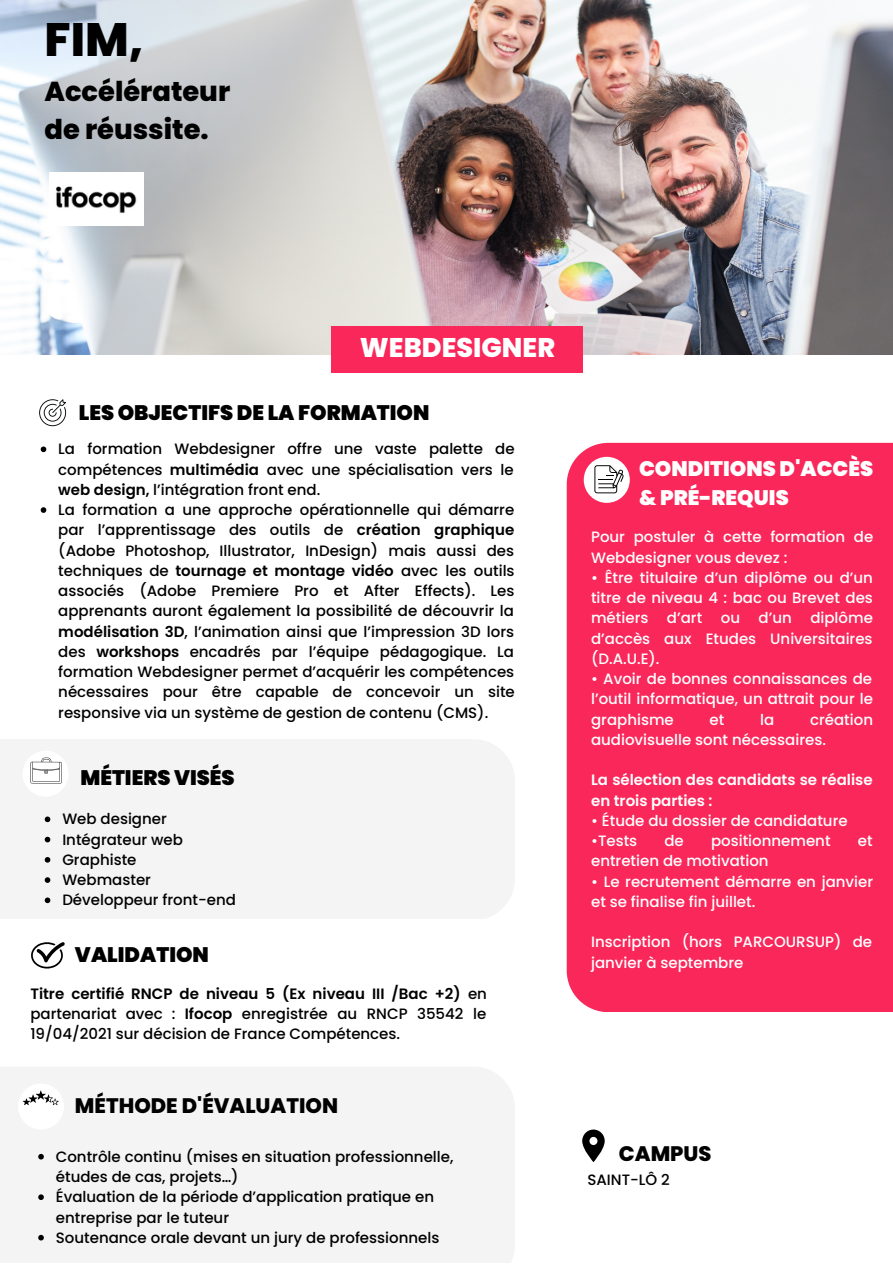
<style>
.page{position:relative;width:893px;height:1264px;background:#fff}
.page>*{position:absolute;margin:0;border:0;box-sizing:border-box;transform-origin:0 0}
.t1{font:800 46.8px "Poppins";color:#000}
.t2{font:800 27.3px/37.8px "Poppins";color:#000}
.t3{font:800 27px "Poppins";color:#fff}
.t4{font:900 21px "Poppins";color:#000}
.t5{font:900 21px/29.2px "Poppins";color:#fff}
.t6{font:800 21px "Poppins";color:#000}
.t7{font:500 15px/20.2px "Poppins";color:#000}
.t8{font:500 15px/20.2px "Poppins";color:#fff}
.t9{font:600 15px/20.2px "Poppins";color:#fff}
.s1{font-weight:600}
</style>
<div class="page">
<img style="left:0;top:0;width:892px;height:354px">
<div style="left:331px;top:326px;width:251px;height:46px;background:#fa275a"></div>
<div style="left:566px;top:443px;width:326px;height:568px;background:#fa275a"></div>
<div style="left:583px;top:457px;width:46px;height:46px;background:#fff;border-radius:50%"></div>
<svg style="left:594px;top:465px;width:29px;height:28px"></svg>
<div style="left:0;top:740px;width:515px;height:179px;background:#f5f4f4"></div>
<svg style="left:39px;top:399px;width:27px;height:27px"></svg>
<div style="left:23px;top:750px;width:46px;height:46px;background:#fff;border-radius:50%"></div>
<svg style="left:30px;top:757px;width:32px;height:26px"></svg>
<svg style="left:31px;top:942px;width:34px;height:26px"></svg>
<svg style="left:582px;top:1129px;width:22px;height:33px"></svg>
<div style="left:0;top:1067px;width:515px;height:195px;background:#f5f4f4"></div>
<div style="left:18px;top:1083px;width:46px;height:46px;background:#fff;border-radius:50%"></div>
<svg style="left:23px;top:1090px;width:36px;height:15px"></svg>
<img style="left:50px;top:172px;width:93px;height:53px">
<svg style="left:45px;top:816px;width:5px;height:6px"></svg>
<svg style="left:45px;top:836px;width:5px;height:6px"></svg>
<svg style="left:45px;top:857px;width:5px;height:5px"></svg>
<svg style="left:45px;top:877px;width:5px;height:5px"></svg>
<svg style="left:45px;top:897px;width:5px;height:6px"></svg>
<svg style="left:41px;top:446px;width:5px;height:6px"></svg>
<svg style="left:41px;top:507px;width:5px;height:6px"></svg>
<svg style="left:38px;top:1153px;width:6px;height:6px"></svg>
<svg style="left:38px;top:1194px;width:6px;height:5px"></svg>
<svg style="left:38px;top:1234px;width:6px;height:6px"></svg>
<h1 class="t1" style="left:44px;top:7px;width:101px">FIM,</h1>
<h2 class="t2" style="left:44px;top:73px;width:187px">Accélérateur de réussite.</h2>
<h3 class="t3" style="left:360px;top:328px;width:197px">WEBDESIGNER</h3>
<h3 class="t4" style="left:79px;top:398px;width:352px">LES OBJECTIFS DE LA FORMATION</h3>
<p class="t7" style="left:58px;top:439px;width:458px">La formation Webdesigner offre une vaste palette de compétences <span class="s1">multimédia</span> avec une spécialisation vers le <span class="s1">web design,</span> l’intégration front end.<br>La formation a une approche opérationnelle qui démarre par l’apprentissage des outils de <span class="s1">création graphique </span>(Adobe Photoshop, Illustrator, InDesign) mais aussi des techniques de <span class="s1">tournage et montage vidéo</span> avec les outils associés (Adobe Premiere Pro et After Effects). Les apprenants auront également la possibilité de découvrir la <span class="s1">modélisation 3D</span>, l’animation ainsi que l’impression 3D lors des <span class="s1">workshops</span> encadrés par l’équipe pédagogique. La formation Webdesigner permet d’acquérir les compétences nécessaires pour être capable de concevoir un site responsive via un système de gestion de contenu (CMS).</p>
<h3 class="t5" style="left:639px;top:453px;width:235px">CONDITIONS D'ACCÈS &amp; PRÉ-REQUIS</h3>
<p class="t8" style="left:591px;top:527px;width:283px">Pour postuler à cette formation de<br>Webdesigner vous devez :</p>
<p class="t8" style="left:591px;top:567px;width:283px;text-align:justify">• Être titulaire d’un diplôme ou d’un titre de niveau 4 : bac ou Brevet des métiers d’art ou d’un diplôme d’accès aux Etudes Universitaires (D.A.U.E).</p>
<p class="t8" style="left:591px;top:668px;width:283px;text-align:justify">• Avoir de bonnes connaissances de l’outil informatique, un attrait pour le graphisme</p>
<p class="t8" style="left:591px;top:709px;width:283px;text-indent:219px">création audiovisuelle sont nécessaires.</p>
<p class="t9" style="left:591px;top:770px;width:283px">La sélection des candidats se réalise en trois parties :</p>
<p class="t8" style="left:591px;top:810px;width:258px">• Étude du dossier de candidature</p>
<p class="t8" style="left:591px;top:830px;width:48px">•Tests</p>
<p class="t8" style="left:664px;top:830px;width:21px">de</p>
<p class="t8" style="left:711px;top:830px;width:121px">positionnement</p>
<p class="t8" style="left:857px;top:830px;width:16px">et</p>
<p class="t8" style="left:591px;top:851px;width:179px">entretien de motivation</p>
<p class="t8" style="left:591px;top:871px;width:283px">• Le recrutement démarre en janvier et se finalise fin juillet.</p>
<p class="t8" style="left:591px;top:932px;width:282px">Inscription (hors PARCOURSUP) de janvier à septembre</p>
<p class="t8" style="left:709px;top:709px;width:16px">et</p>
<p class="t8" style="left:760px;top:709px;width:16px">la</p>
<h3 class="t4" style="left:80px;top:763px;width:156px">MÉTIERS VISÉS</h3>
<p class="t7" style="left:62px;top:809px;width:175px">Web designer<br>Intégrateur web<br>Graphiste<br>Webmaster<br>Développeur front-end</p>
<h3 class="t4" style="left:75px;top:940px;width:135px">VALIDATION</h3>
<p class="t7" style="left:30px;top:983px;width:458px;text-align:justify"><span class="s1">Titre certifié RNCP de niveau 5 (Ex niveau III /Bac +2)</span> en partenariat avec : <span class="s1">Ifocop</span> enregistrée au RNCP 35542 le 19/04/2021 sur décision de France Compétences.</p>
<h3 class="t6" style="left:75px;top:1091px;width:264px">MÉTHODE D'ÉVALUATION</h3>
<p class="t7" style="left:56px;top:1146px;width:399px">Contrôle continu (mises en situation professionnelle, études de cas, projets…)<br>Évaluation de la période d’application pratique en entreprise par le tuteur<br>Soutenance orale devant un jury de professionnels</p>
<h3 class="t6" style="left:619px;top:1139px;width:94px">CAMPUS</h3>
<p class="t7" style="left:587px;top:1169px;width:84px">SAINT-LÔ 2</p>
</div>
